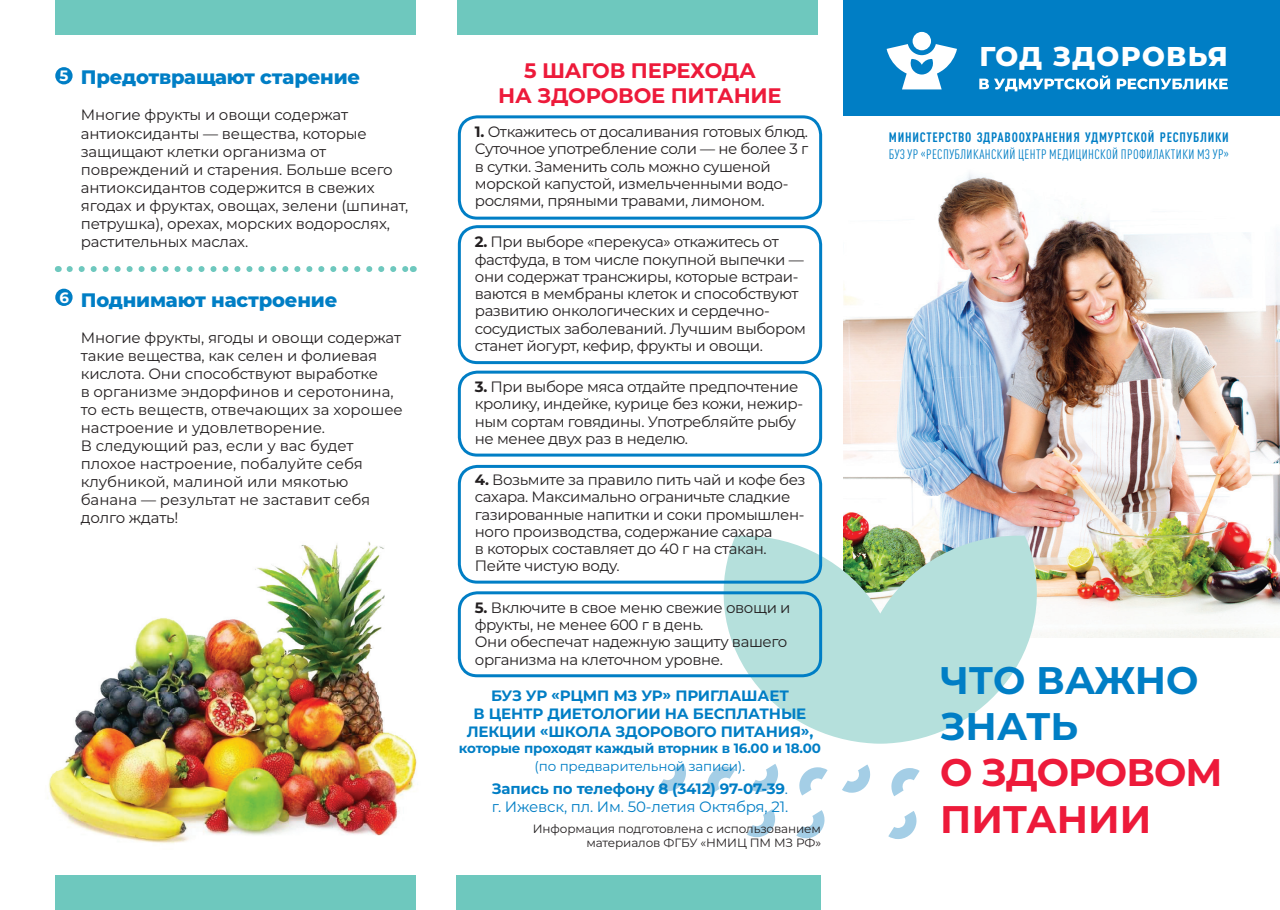
<style>
.page{position:relative;width:1280px;height:910px;background:#fff}
.page>*{position:absolute;margin:0;border:0;box-sizing:border-box;transform-origin:0 0}
.t1{font:700 38.4px/46px "Montserrat";letter-spacing:-.025em;color:#ed1a3a}
.t2{font:700 38.4px/46px "Montserrat";color:#007ec5}
.t3{font:800 27.15px "Montserrat";letter-spacing:.05em;color:#fff}
.t4{font:700 21px/25.5px "Montserrat";letter-spacing:-.01em;color:#ed1a3a;text-align:center}
.t5{font:800 19.5px "Montserrat";letter-spacing:-.01em;color:#007ec5}
.t6{font:15px/17.2px "Montserrat";letter-spacing:-.025em;color:#231f20}
.t7{font:700 15px/18px "Montserrat";letter-spacing:-.01em;color:#007ec5;text-align:center}
.t8{font:15px/18px "Montserrat";letter-spacing:-.01em;color:#007ec5}
.t9{font:700 15px "Montserrat";color:#fff}
.t10{font:700 13.5px/18px "Montserrat";letter-spacing:-.01em;color:#007ec5;text-align:center}
.t11{font:condensed 13.5px "DIN Pro";letter-spacing:.03em;color:#007ec5}
.t12{font:700 condensed 13.5px "DIN Pro";letter-spacing:.055em;color:#007ec5}
.t13{font:12px/14.4px "Montserrat";letter-spacing:-.01em;color:#231f20;text-align:right}
.s1{font-weight:700}
.s2{font-weight:400}
.s3{font-weight:400;font-size:15px}
</style>
<div class="page">
<svg style="left:707px;top:767px;width:28px;height:28px"></svg>
<svg style="left:799px;top:767px;width:28px;height:28px"></svg>
<svg style="left:888px;top:811px;width:29px;height:28px"></svg>
<svg style="left:796px;top:810px;width:29px;height:28px"></svg>
<svg style="left:842px;top:764px;width:28px;height:29px"></svg>
<svg style="left:891px;top:768px;width:29px;height:28px"></svg>
<svg style="left:750px;top:764px;width:28px;height:28px"></svg>
<svg style="left:658px;top:763px;width:28px;height:28px"></svg>
<svg style="left:747px;top:809px;width:28px;height:28px"></svg>
<img style="left:843px;top:173px;width:437px;height:464px">
<svg style="left:716px;top:534px;width:329px;height:210px;fill:#b5e0dc"></svg>
<img style="left:47px;top:542px;width:370px;height:302px">
<div style="left:55px;top:876px;width:360px;height:34px;background:#6ec8be"></div>
<div style="left:843px;top:0;width:437px;height:115px;background:#007ec5"></div>
<svg style="left:887px;top:44px;width:70px;height:45px"></svg>
<div style="left:912px;top:32px;width:19px;height:18px;background:#fff;border-radius:50%"></div>
<svg style="left:979px;top:76px;width:249px;height:15px"></svg>
<div style="left:55px;top:0;width:360px;height:35px;background:#6ec8be"></div>
<div style="left:457px;top:875px;width:364px;height:35px;background:#6ec8be"></div>
<div style="left:55px;top:67px;width:18px;height:17px;background:#007ec5;border-radius:50%"></div>
<div style="left:55px;top:289px;width:18px;height:17px;background:#007ec5;border-radius:50%"></div>
<svg style="left:70px;top:266px;width:337px;height:6px"></svg>
<div style="left:458px;top:115px;width:364px;height:105px;border:3px solid #007ec5;border-radius:18px"></div>
<div style="left:458px;top:225px;width:364px;height:139px;border:3px solid #007ec5;border-radius:18px"></div>
<div style="left:458px;top:371px;width:364px;height:86px;border:3px solid #007ec5;border-radius:18px"></div>
<div style="left:458px;top:465px;width:364px;height:119px;border:3px solid #007ec5;border-radius:18px"></div>
<div style="left:458px;top:591px;width:364px;height:86px;border:3px solid #007ec5;border-radius:18px"></div>
<div style="left:458px;top:1px;width:360px;height:34px;background:#6ec8be"></div>
<p class="t9" style="left:60px;top:65px;width:10px">5</p>
<h3 class="t5" style="left:81px;top:63px;width:281px">Предотвращают старение</h3>
<p class="t6" style="left:81px;top:104px;width:287px;line-height:19.5px">Многие фрукты и овощи содержат антиоксиданты — вещества, которые</p>
<p class="t6" style="left:81px;top:143px;width:329px;line-height:18px">защищают клетки организма от повреждений и старения. Больше всего антиоксидантов содержится в свежих ягодах и фруктах, овощах, зелени (шпинат, петрушка), орехах, морских водорослях, растительных маслах.</p>
<p class="t9" style="left:60px;top:287px;width:11px">6</p>
<h3 class="t5" style="left:81px;top:286px;width:258px">Поднимают настроение</h3>
<p class="t6" style="left:81px;top:328px;width:324px;line-height:18px">Многие фрукты, ягоды и овощи содержат такие вещества, как селен и фолиевая кислота. Они способствуют выработке<br>в организме эндорфинов и серотонина, то есть веществ, отвечающих за хорошее настроение и удовлетворение.<br>В следующий раз, если у вас будет плохое настроение, побалуйте себя клубникой, малиной или мякотью банана — результат не заставит себя долго ждать!</p>
<h3 class="t4" style="left:498px;top:57px;width:285px">5 ШАГОВ ПЕРЕХОДА<br>НА ЗДОРОВОЕ ПИТАНИЕ</h3>
<p class="t6" style="left:475px;top:123px;width:335px"><span class="s1">1.</span> Откажитесь от досаливания готовых блюд.<br>Суточное употребление соли — не более 3 г в сутки. Заменить соль можно сушеной морской капустой, измельченными водо&shy;рослями, пряными травами, лимоном.</p>
<p class="t6" style="left:475px;top:233px;width:333px"><span class="s1">2.</span> При выборе «перекуса» откажитесь от фастфуда, в том числе покупной выпечки — они содержат трансжиры, которые встраи&shy;ваются в мембраны клеток и способствуют развитию онкологических и сердечно&shy;сосудистых заболеваний. Лучшим выбором станет йогурт, кефир, фрукты и овощи.</p>
<p class="t6" style="left:475px;top:378px;width:330px"><span class="s1">3.</span> При выборе мяса отдайте предпочтение кролику, индейке, курице без кожи, нежир&shy;ным сортам говядины. Употребляйте рыбу не менее двух раз в неделю.</p>
<p class="t6" style="left:475px;top:471px;width:332px"><span class="s1">4.</span> Возьмите за правило пить чай и кофе без сахара. Максимально ограничьте сладкие газированные напитки и соки промышлен&shy;ного производства, содержание сахара<br>в которых составляет до 40 г на стакан.<br>Пейте чистую воду.</p>
<p class="t6" style="left:475px;top:598px;width:317px"><span class="s1">5.</span> Включите в свое меню свежие овощи и фрукты, не менее 600 г в день.<br>Они обеспечат надежную защиту вашего организма на клеточном уровне.</p>
<p class="t7" style="left:467px;top:686px;width:348px">БУЗ УР «РЦМП МЗ УР» ПРИГЛАШАЕТ<br>В ЦЕНТР ДИЕТОЛОГИИ НА БЕСПЛАТНЫЕ<br>ЛЕКЦИИ «ШКОЛА ЗДОРОВОГО ПИТАНИЯ»,</p>
<p class="t10" style="left:459px;top:739px;width:364px">которые проходят каждый вторник в 16.00 и 18.00 <span class="s2">(по предварительной записи)</span><span class="s3">.</span></p>
<p class="t8" style="left:492px;top:779px;width:298px"><span class="s1">Запись по телефону 8 (3412) 97-07-39</span>. г. Ижевск, пл. Им. 50-летия Октября, 21.</p>
<p class="t13" style="left:533px;top:821px;width:290px">Информация подготовлена с использованием материалов ФГБУ «НМИЦ ПМ МЗ РФ»</p>
<h2 class="t3" style="left:979px;top:36px;width:250px">ГОД ЗДОРОВЬЯ</h2>
<p class="t12" style="left:889px;top:127px;width:341px">МИНИСТЕРСТВО ЗДРАВООХРАНЕНИЯ УДМУРТСКОЙ РЕСПУБЛИКИ</p>
<p class="t11" style="left:889px;top:144px;width:342px">БУЗ УР «РЕСПУБЛИКАНСКИЙ ЦЕНТР МЕДИЦИНСКОЙ ПРОФИЛАКТИКИ МЗ УР»</p>
<h1 class="t2" style="left:940px;top:656px;width:260px">ЧТО ВАЖНО<br>ЗНАТЬ</h1>
<h1 class="t1" style="left:940px;top:748px;width:284px">О ЗДОРОВОМ<br>ПИТАНИИ</h1>
</div>
